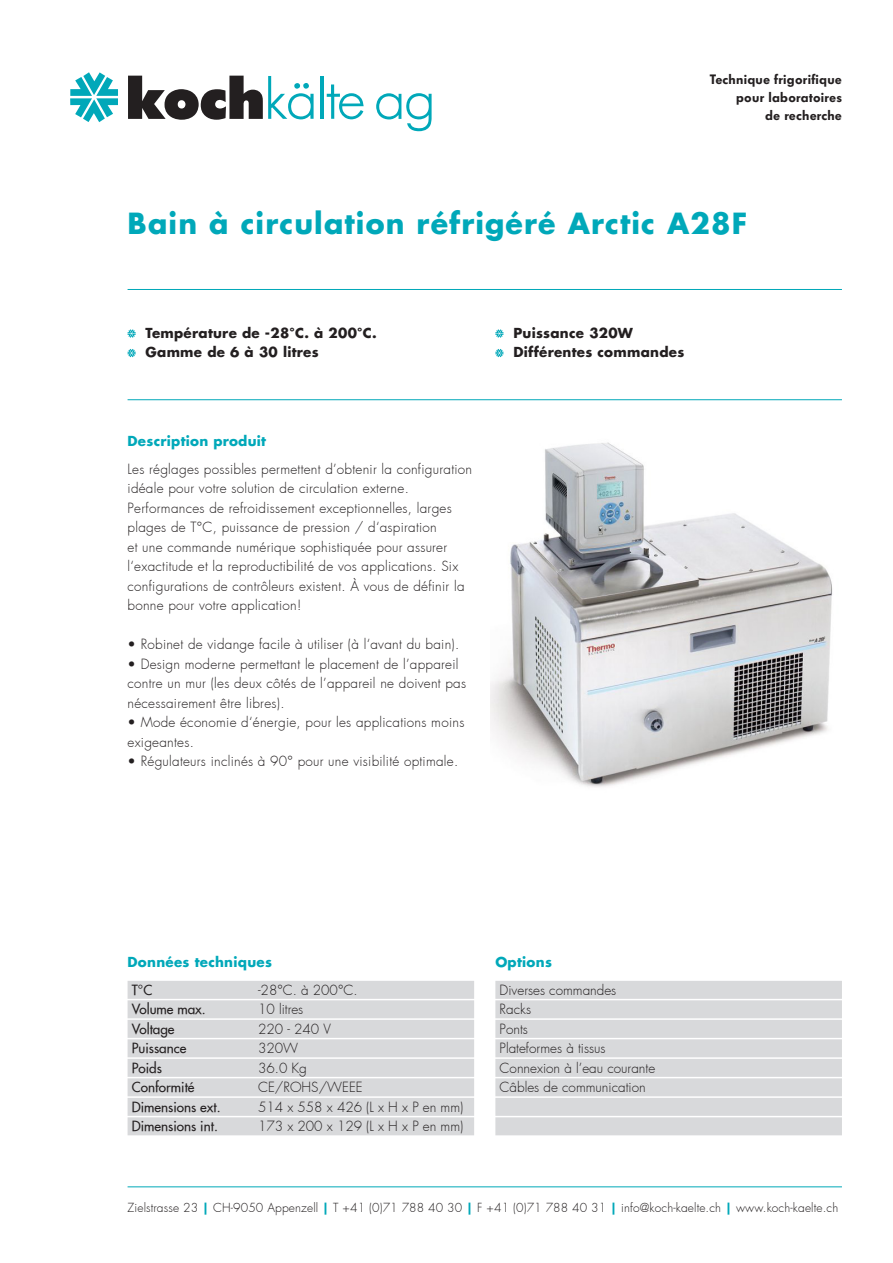
<style>
.page{position:relative;width:893px;height:1263px;background:#fff}
.page>*{position:absolute;margin:0;border:0;box-sizing:border-box;transform-origin:0 0}
.t1{font:700 28.5px "Futura";letter-spacing:.04em;color:#00a8b9}
.t2{font:300 13.5px/19.5px "Futura";letter-spacing:.02em;color:#231f20}
.t3{font:300 13.5px/19.5px "Futura";color:#231f20}
.Aufzählung{font:700 13.5px "Futura";letter-spacing:.02em;color:#231f20}
.t4{font:500 13.5px "Futura";color:#231f20}
.t5{font:600 13.5px/18px "Futura BQ";letter-spacing:.02em;color:#231f20;text-align:right}
.t6{font:700 13.5px "Futura";letter-spacing:.02em;color:#00a8b9}
.t7{font:300 12px "Futura";letter-spacing:.01em;color:#231f20}
.s1{font-weight:700;color:#00a8b9}
</style>
<div class="page">
<img style="left:490px;top:442px;width:342px;height:345px">
<svg style="left:128px;top:329px;width:8px;height:9px"></svg>
<svg style="left:128px;top:349px;width:8px;height:8px"></svg>
<svg style="left:495px;top:329px;width:8px;height:9px"></svg>
<svg style="left:495px;top:349px;width:8px;height:8px"></svg>
<svg style="left:70px;top:72px;width:48px;height:50px"></svg>
<svg style="left:128px;top:76px;width:186px;height:44px"></svg>
<hr style="left:320px;top:76px;width:3px;height:43px;background:#00a8b9">
<svg style="left:327px;top:84px;width:37px;height:35px"></svg>
<svg style="left:376px;top:93px;width:56px;height:38px"></svg>
<hr style="left:128px;top:289px;width:714px;height:1px;background:#00a8b9">
<hr style="left:128px;top:399px;width:714px;height:1px;background:#00a8b9">
<hr style="left:128px;top:1186px;width:714px;height:1px;background:#00a8b9">
<div style="left:495px;top:981px;width:347px;height:18px;background:#d8d9db"></div>
<div style="left:495px;top:1000px;width:347px;height:18px;background:#d8d9db"></div>
<div style="left:495px;top:1020px;width:347px;height:18px;background:#d8d9db"></div>
<div style="left:495px;top:1039px;width:347px;height:18px;background:#d8d9db"></div>
<div style="left:495px;top:1059px;width:347px;height:18px;background:#d8d9db"></div>
<div style="left:495px;top:1078px;width:347px;height:18px;background:#d8d9db"></div>
<div style="left:495px;top:1098px;width:347px;height:18px;background:#d8d9db"></div>
<div style="left:495px;top:1117px;width:347px;height:18px;background:#d8d9db"></div>
<div style="left:128px;top:981px;width:346px;height:18px;background:#d8d9db"></div>
<div style="left:128px;top:1000px;width:346px;height:18px;background:#d8d9db"></div>
<div style="left:128px;top:1020px;width:346px;height:18px;background:#d8d9db"></div>
<div style="left:128px;top:1039px;width:346px;height:18px;background:#d8d9db"></div>
<div style="left:128px;top:1059px;width:346px;height:18px;background:#d8d9db"></div>
<div style="left:128px;top:1078px;width:346px;height:18px;background:#d8d9db"></div>
<div style="left:128px;top:1098px;width:346px;height:18px;background:#d8d9db"></div>
<div style="left:128px;top:1117px;width:346px;height:18px;background:#d8d9db"></div>
<p class="t5" style="left:710px;top:71px;width:134px">Technique frigorifique pour laboratoires<br>de recherche</p>
<h1 class="t1" style="left:128px;top:204px;width:621px">Bain à circulation réfrigéré Arctic A28F</h1>
<p class="Aufzählung" style="left:146px;top:324px;width:233px">Température de -28°C. à 200°C.</p>
<p class="Aufzählung" style="left:146px;top:343px;width:175px">Gamme de 6 à 30 litres</p>
<p class="t6" style="left:128px;top:432px;width:140px">Description produit</p>
<p class="t2" style="left:128px;top:460px;width:346px">Les réglages possibles permettent d’obtenir la configuration idéale pour votre solution de circulation externe.<br>Performances de refroidissement exceptionnelles, larges plages de T°C, puissance de pression / d‘aspiration<br>et une commande numérique sophistiquée pour assurer l‘exactitude et la reproductibilité de vos applications. Six configurations de contrôleurs existent. À vous de définir la bonne pour votre application!</p>
<p class="t2" style="left:128px;top:635px;width:333px">• Robinet de vidange facile à utiliser (à l‘avant du bain).</p>
<p class="t2" style="left:128px;top:655px;width:340px">• Design moderne permettant le placement de l’appareil contre un mur (les deux côtés de l’appareil ne doivent pas nécessairement être libres).</p>
<p class="t2" style="left:128px;top:713px;width:338px">• Mode économie d‘énergie, pour les applications moins exigeantes.</p>
<p class="t2" style="left:128px;top:752px;width:332px">• Régulateurs inclinés à 90° pour une visibilité optimale.</p>
<p class="Aufzählung" style="left:513px;top:324px;width:121px">Puissance 320W</p>
<p class="Aufzählung" style="left:513px;top:343px;width:172px">Différentes commandes</p>
<p class="t6" style="left:128px;top:953px;width:146px">Données techniques</p>
<p class="t4" style="left:132px;top:981px;width:22px">T°C</p>
<p class="t2" style="left:258px;top:980px;width:101px">-28°C. à 200°C.</p>
<p class="t4" style="left:132px;top:1001px;width:75px">Volume max.</p>
<p class="t3" style="left:258px;top:1000px;width:47px">10 litres</p>
<p class="t4" style="left:132px;top:1020px;width:44px">Voltage</p>
<p class="t2" style="left:258px;top:1019px;width:74px">220 - 240 V</p>
<p class="t4" style="left:132px;top:1040px;width:56px">Puissance</p>
<p class="t2" style="left:258px;top:1039px;width:42px">320W</p>
<p class="t4" style="left:132px;top:1059px;width:32px">Poids</p>
<p class="t2" style="left:258px;top:1058px;width:50px">36.0 Kg</p>
<p class="t4" style="left:132px;top:1079px;width:64px">Conformité</p>
<p class="t3" style="left:258px;top:1078px;width:106px">CE/ROHS/WEEE</p>
<p class="t4" style="left:132px;top:1098px;width:90px">Dimensions ext.</p>
<p class="t3" style="left:258px;top:1097px;width:207px">514 x 558 x 426 (L x H x P en mm)</p>
<p class="t4" style="left:132px;top:1118px;width:88px">Dimensions int.</p>
<p class="t3" style="left:258px;top:1117px;width:207px">173 x 200 x 129 (L x H x P en mm)</p>
<p class="t6" style="left:495px;top:953px;width:58px">Options</p>
<p class="t3" style="left:500px;top:980px;width:157px">Diverses commandes<br>Racks<br>Ponts<br>Plateformes à tissus<br>Connexion à l’eau courante<br>Câbles de communication</p>
<p class="t7" style="left:128px;top:1200px;width:712px">Zielstrasse 23 <span class="s1">|</span> CH-9050 Appenzell <span class="s1">|</span> T +41 (0)71 788 40 30 <span class="s1">|</span> F +41 (0)71 788 40 31 <span class="s1">|</span> info@koch-kaelte.ch <span class="s1">|</span> www.koch-kaelte.ch</p>
</div>
